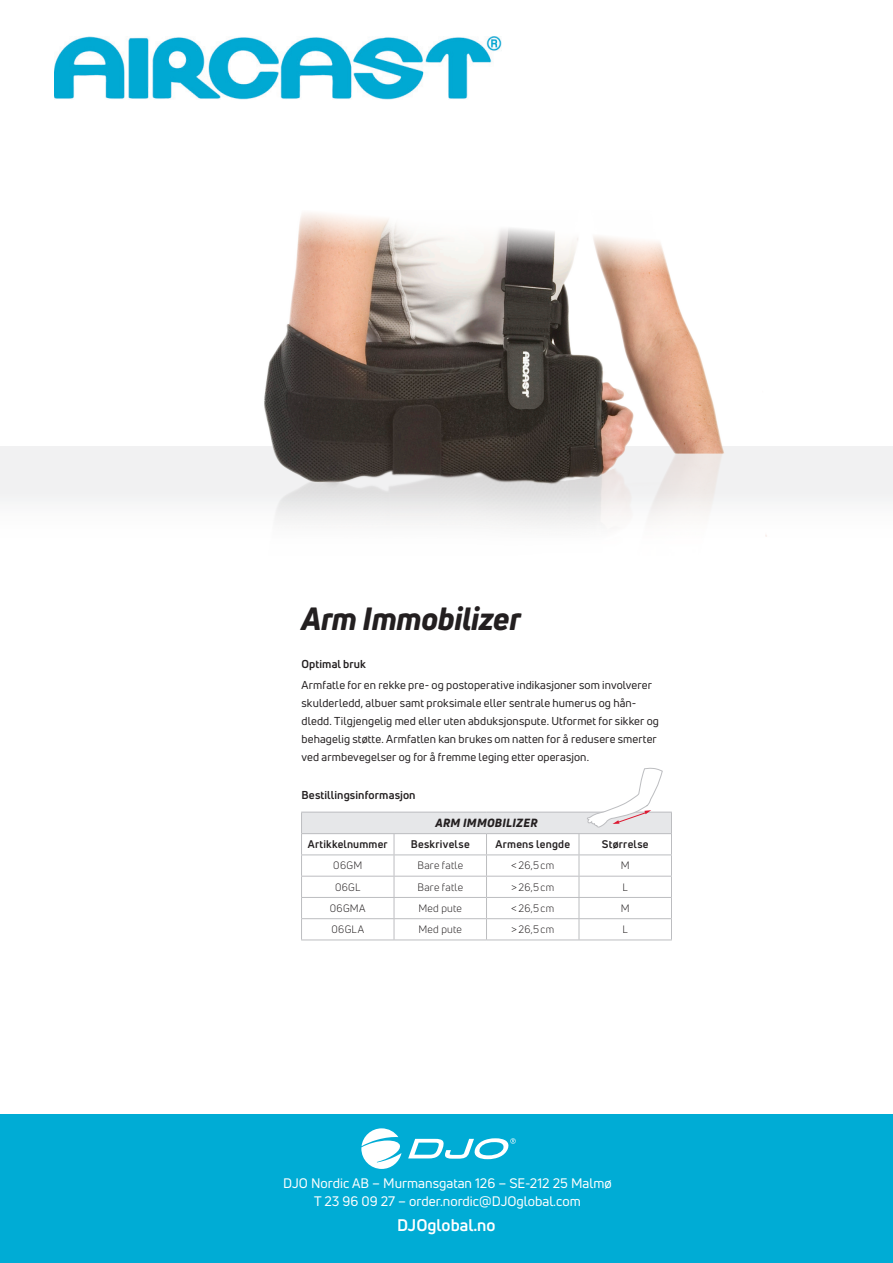
<style>
.page{position:relative;width:893px;height:1263px;background:#fff}
.page>*{position:absolute;margin:0;border:0;box-sizing:border-box;transform-origin:0 0}
.Produktnamn_21_25{font:italic 800 31.5px "Uni Neue";letter-spacing:-.01em;color:#231f20}
.t1{font:700 16.5px "Uni Neue";color:#fff}
.t2{font:13.5px "Uni Neue";color:#fff}
.Tabellcell_produktna{font:italic 800 11.7px "Uni Neue";letter-spacing:.025em;color:#231f20}
.Bröd_Optimal_Beställ{font:11.25px/18px "Uni Neue";letter-spacing:.01em;color:#231f20}
.Rubrik_Optimal_Bestä{font:700 11.25px "Uni Neue";letter-spacing:.01em;color:#231f20}
.Tabellcell_rubrik{font:700 10.8px "Uni Neue";letter-spacing:.025em;color:#231f20}
.Tabellcell_bröd{font:10.5px "Uni Neue";letter-spacing:.025em;color:#231f20}
</style>
<div class="page">
<img style="left:55px;top:36px;width:447px;height:63px">
<div style="left:0;top:1115px;width:893px;height:148px;background:#00acd5"></div>
<div style="left:1px;top:446px;width:892px;height:345px;background:linear-gradient(to right,#fdfdfd,#fff)"></div>
<img style="left:231px;top:213px;width:555px;height:348px">
<svg style="left:361px;top:1128px;width:40px;height:41px"></svg>
<svg style="left:408px;top:1138px;width:108px;height:21px"></svg>
<div style="left:302px;top:812px;width:369px;height:22px;background:#e6e7e9"></div>
<hr style="left:301px;top:876px;width:93px;height:1px;background:#bcbdc0">
<hr style="left:301px;top:897px;width:93px;height:1px;background:#bcbdc0">
<hr style="left:301px;top:918px;width:93px;height:1px;background:#bcbdc0">
<hr style="left:301px;top:939px;width:93px;height:1px;background:#bcbdc0">
<hr style="left:394px;top:939px;width:92px;height:1px;background:#bcbdc0">
<hr style="left:486px;top:939px;width:93px;height:1px;background:#bcbdc0">
<hr style="left:394px;top:876px;width:92px;height:1px;background:#bcbdc0">
<hr style="left:486px;top:876px;width:93px;height:1px;background:#bcbdc0">
<hr style="left:579px;top:876px;width:93px;height:1px;background:#bcbdc0">
<hr style="left:394px;top:897px;width:92px;height:1px;background:#bcbdc0">
<hr style="left:486px;top:897px;width:93px;height:1px;background:#bcbdc0">
<hr style="left:579px;top:897px;width:93px;height:1px;background:#bcbdc0">
<hr style="left:394px;top:918px;width:92px;height:1px;background:#bcbdc0">
<hr style="left:486px;top:918px;width:93px;height:1px;background:#bcbdc0">
<hr style="left:579px;top:918px;width:93px;height:1px;background:#bcbdc0">
<hr style="left:579px;top:939px;width:93px;height:1px;background:#bcbdc0">
<svg style="left:394px;top:834px;width:1px;height:105px"></svg>
<hr style="left:301px;top:854px;width:93px;height:1px;background:#bcbdc0">
<hr style="left:394px;top:854px;width:92px;height:1px;background:#bcbdc0">
<hr style="left:486px;top:854px;width:93px;height:1px;background:#bcbdc0">
<hr style="left:579px;top:854px;width:93px;height:1px;background:#bcbdc0">
<svg style="left:486px;top:834px;width:1px;height:105px"></svg>
<svg style="left:579px;top:834px;width:1px;height:105px"></svg>
<svg style="left:671px;top:813px;width:1px;height:126px"></svg>
<hr style="left:301px;top:812px;width:93px;height:1px;background:#bcbdc0">
<svg style="left:301px;top:812px;width:1px;height:127px"></svg>
<hr style="left:394px;top:812px;width:92px;height:1px;background:#bcbdc0">
<hr style="left:486px;top:812px;width:93px;height:1px;background:#bcbdc0">
<hr style="left:579px;top:812px;width:93px;height:1px;background:#bcbdc0">
<hr style="left:301px;top:833px;width:93px;height:1px;background:#bcbdc0">
<hr style="left:394px;top:833px;width:92px;height:1px;background:#bcbdc0">
<hr style="left:486px;top:833px;width:93px;height:1px;background:#bcbdc0">
<hr style="left:579px;top:833px;width:93px;height:1px;background:#bcbdc0">
<svg style="left:586px;top:768px;width:77px;height:60px"></svg>
<p class="Produktnamn_21_25" style="left:302px;top:597px;width:221px">Arm Immobilizer</p>
<p class="Rubrik_Optimal_Bestä" style="left:302px;top:657px;width:66px">Optimal bruk</p>
<p class="Bröd_Optimal_Beställ" style="left:302px;top:676px;width:359px">Armfatle for en rekke pre- og postoperative indikasjoner som involverer skulderledd, albuer samt proksimale eller sentrale humerus og hån&shy;dledd. Tilgjengelig med eller uten abduksjonspute. Utformet for sikker og behagelig støtte. Armfatlen kan brukes om natten for å redusere smerter ved armbevegelser og for å fremme leging etter operasjon.</p>
<p class="Rubrik_Optimal_Bestä" style="left:302px;top:788px;width:116px">Bestillingsinformasjon</p>
<p class="Tabellcell_produktna" style="left:435px;top:815px;width:104px">ARM IMMOBILIZER</p>
<p class="Tabellcell_rubrik" style="left:308px;top:838px;width:81px">Artikkelnummer</p>
<p class="Tabellcell_rubrik" style="left:411px;top:838px;width:60px">Beskrivelse</p>
<p class="Tabellcell_rubrik" style="left:495px;top:838px;width:76px">Armens lengde</p>
<p class="Tabellcell_rubrik" style="left:602px;top:838px;width:48px">Størrelse</p>
<p class="Tabellcell_bröd" style="left:333px;top:859px;width:30px">06GM</p>
<p class="Tabellcell_bröd" style="left:417px;top:859px;width:47px">Bare fatle</p>
<p class="Tabellcell_bröd" style="left:511px;top:859px;width:44px">&lt;26,5cm</p>
<p class="Tabellcell_bröd" style="left:621px;top:859px;width:10px">M</p>
<p class="Tabellcell_bröd" style="left:335px;top:881px;width:27px">06GL</p>
<p class="Tabellcell_bröd" style="left:417px;top:881px;width:47px">Bare fatle</p>
<p class="Tabellcell_bröd" style="left:511px;top:881px;width:44px">&gt;26,5cm</p>
<p class="Tabellcell_bröd" style="left:623px;top:881px;width:7px">L</p>
<p class="Tabellcell_bröd" style="left:330px;top:902px;width:37px">06GMA</p>
<p class="Tabellcell_bröd" style="left:419px;top:902px;width:45px">Med pute</p>
<p class="Tabellcell_bröd" style="left:511px;top:902px;width:44px">&lt;26,5cm</p>
<p class="Tabellcell_bröd" style="left:621px;top:902px;width:10px">M</p>
<p class="Tabellcell_bröd" style="left:332px;top:923px;width:34px">06GLA</p>
<p class="Tabellcell_bröd" style="left:419px;top:923px;width:45px">Med pute</p>
<p class="Tabellcell_bröd" style="left:511px;top:923px;width:44px">&gt;26,5cm</p>
<p class="Tabellcell_bröd" style="left:623px;top:923px;width:7px">L</p>
<p class="t2" style="left:283px;top:1174px;width:330px">DJO Nordic AB – Murmansgatan 126 – SE-212 25 Malmø</p>
<p class="t2" style="left:314px;top:1192px;width:268px">T 23 96 09 27 – order.nordic@DJOglobal.com</p>
<p class="t1" style="left:397px;top:1214px;width:100px">DJOglobal.no</p>
</div>
